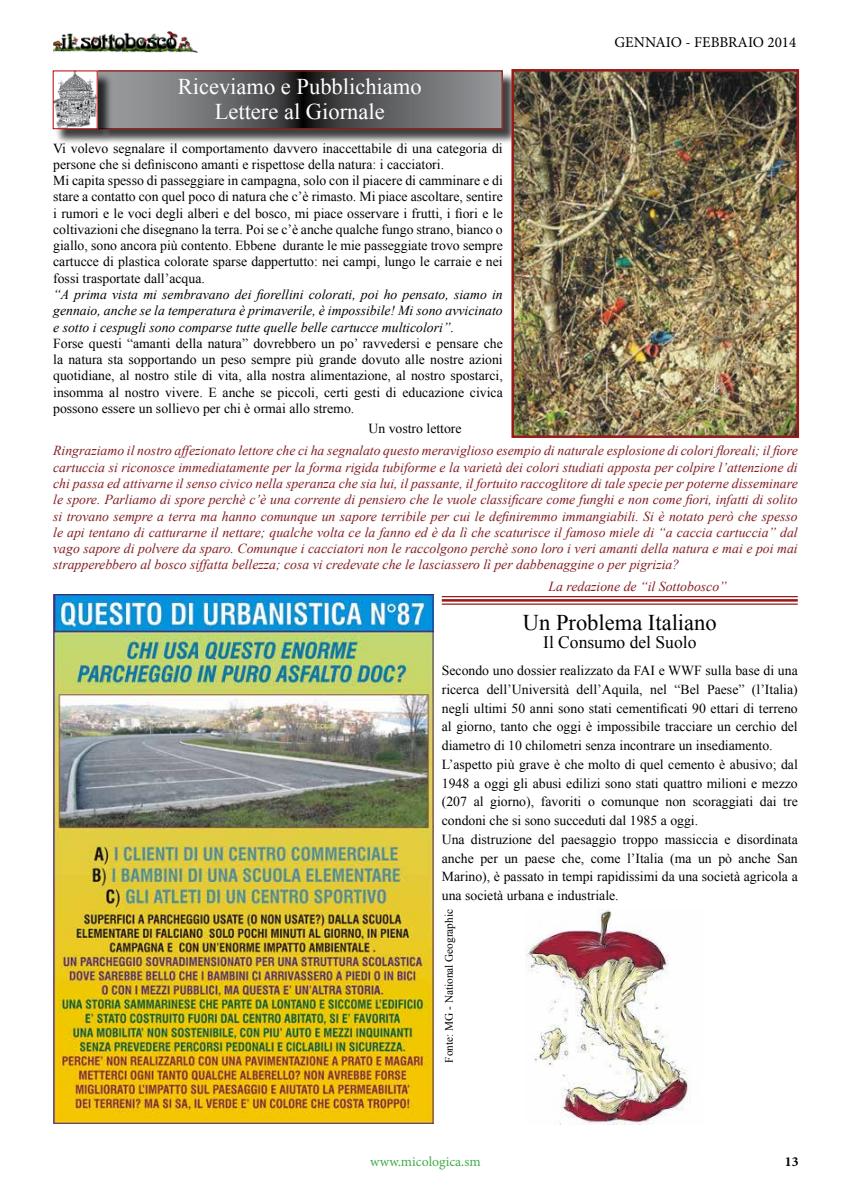
<style>
.page{position:relative;width:851px;height:1188px;background:#fff}
.page>*{position:absolute;margin:0;border:0;box-sizing:border-box;transform-origin:0 0}
.t1{font:22.5px/25px "Times New Roman";color:#fff;text-align:center}
.t2{font:22.5px "Times New Roman";color:#000}
.t3{font:17.5px "Times New Roman";color:#000}
.t4{font:15px "Minion Pro";color:#000}
.t5{font:13.75px/16.2px "Times New Roman";color:#000}
.t6{font:italic 13.75px/16.2px "Times New Roman";color:#841d22;text-align:justify}
.t7{font:italic 13.75px/16.2px "Times New Roman";color:#000;text-align:justify}
.t8{font:13.75px "Minion Pro";color:#41ad49}
.t9{font:700 13.75px "Minion Pro";color:#000}
.t10{font:11.25px "Times New Roman";color:#000}
</style>
<div class="page">
<img style="left:53px;top:31px;width:145px;height:21px">
<img style="left:53px;top:594px;width:381px;height:529px">
<div style="left:98px;top:72px;width:420px;height:73px;background:#000;opacity:.75"></div>
<svg style="left:113px;top:72px;width:387px;height:55px;background:#656668"></svg>
<div style="left:97px;top:70px;width:405px;height:59px;border:1px solid #961a17"></div>
<div style="left:55px;top:72px;width:58px;height:73px;background:#000;opacity:.75"></div>
<img style="left:55px;top:72px;width:41px;height:55px">
<img style="left:514px;top:72px;width:281px;height:363px">
<div style="left:511px;top:69px;width:287px;height:369px;border:2px solid #961a17"></div>
<hr style="left:441px;top:596px;width:356px;height:1px;background:#961a17">
<hr style="left:441px;top:599px;width:356px;height:2px;background:#961a17">
<hr style="left:441px;top:603px;width:356px;height:1px;background:#961a17">
<img style="left:525px;top:909px;width:166px;height:214px">
<p class="t4" style="left:614px;top:32px;width:183px">GENNAIO - FEBBRAIO 2014</p>
<h1 class="t1" style="left:178px;top:73px;width:245px">Riceviamo e Pubblichiamo<br>Lettere al Giornale</h1>
<p class="t5" style="left:53px;top:140px;width:451px">Vi volevo segnalare il comportamento davvero inaccettabile di una categoria di persone che si definiscono amanti e rispettose della natura: i cacciatori.<br>Mi capita spesso di passeggiare in campagna, solo con il piacere di camminare e di stare a contatto con quel poco di natura che c’è rimasto. Mi piace ascoltare, sentire i rumori e le voci degli alberi e del bosco, mi piace osservare i frutti, i fiori e le coltivazioni che disegnano la terra. Poi se c’è anche qualche fungo strano, bianco o giallo, sono ancora più contento. Ebbene durante le mie passeggiate trovo sempre cartucce di plastica colorate sparse dappertutto: nei campi, lungo le carraie e nei fossi trasportate dall’acqua.</p>
<p class="t7" style="left:53px;top:286px;width:451px">“A prima vista mi sembravano dei fiorellini colorati, poi ho pensato, siamo in gennaio, anche se la temperatura è primaverile, è impossibile! Mi sono avvicinato e sotto i cespugli sono comparse tutte quelle belle cartucce multicolori”.</p>
<p class="t5" style="left:53px;top:335px;width:451px;text-align:justify">Forse questi “amanti della natura” dovrebbero un po’ ravvedersi e pensare che la natura sta sopportando un peso sempre più grande dovuto alle nostre azioni quotidiane, al nostro stile di vita, alla nostra alimentazione, al nostro spostarci, insomma al nostro vivere. E anche se piccoli, certi gesti di educazione civica possono essere un sollievo per chi è ormai allo stremo.</p>
<p class="t5" style="left:368px;top:420px;width:95px">Un vostro lettore</p>
<p class="t6" style="left:53px;top:442px;width:746px">Ringraziamo il nostro affezionato lettore che ci ha segnalato questo meraviglioso esempio di naturale esplosione di colori floreali; il fiore cartuccia si riconosce immediatamente per la forma rigida tubiforme e la varietà dei colori studiati apposta per colpire l’attenzione di chi passa ed attivarne il senso civico nella speranza che sia lui, il passante, il fortuito raccoglitore di tale specie per poterne disseminare le spore. Parliamo di spore perchè c’è una corrente di pensiero che le vuole classificare come funghi e non come fiori, infatti di solito si trovano sempre a terra ma hanno comunque un sapore terribile per cui le definiremmo immangiabili. Si è notato però che spesso le api tentano di catturarne il nettare; qualche volta ce la fanno ed è da lì che scaturisce il famoso miele di “a caccia cartuccia” dal vago sapore di polvere da sparo. Comunque i cacciatori non le raccolgono perchè sono loro i veri amanti della natura e mai e poi mai strapperebbero al bosco siffatta bellezza; cosa vi credevate che le lasciassero lì per dabbenaggine o per pigrizia?</p>
<p class="t6" style="left:548px;top:577px;width:180px">La redazione de “il Sottobosco”</p>
<h1 class="t2" style="left:523px;top:606px;width:195px">Un Problema Italiano</h1>
<p class="t3" style="left:543px;top:630px;width:155px">Il Consumo del Suolo</p>
<p class="t5" style="left:441px;top:660px;width:357px;line-height:18.8px">Secondo uno dossier realizzato da FAI e WWF sulla base di una ricerca dell’Università dell’Aquila, nel “Bel Paese” (l’Italia) negli ultimi 50 anni sono stati cementificati 90 ettari di terreno al giorno, tanto che oggi è impossibile tracciare un cerchio del diametro di 10 chilometri senza incontrare un insediamento.<br>L’aspetto più grave è che molto di quel cemento è abusivo; dal 1948 a oggi gli abusi edilizi sono stati quattro milioni e mezzo (207 al giorno), favoriti o comunque non scoraggiati dai tre condoni che si sono succeduti dal 1985 a oggi.<br>Una distruzione del paesaggio troppo massiccia e disordinata anche per un paese che, come l’Italia (ma un pò anche San Marino), è passato in tempi rapidissimi da una società agricola a una società urbana e industriale.</p>
<p class="t10" style="left:441px;top:1062px;width:155px;rotate:-90deg">Fonte: MG - National Geographic</p>
<p class="t8" style="left:370px;top:1151px;width:112px">www.micologica.sm</p>
<p class="t9" style="left:784px;top:1151px;width:15px">13</p>
</div>
